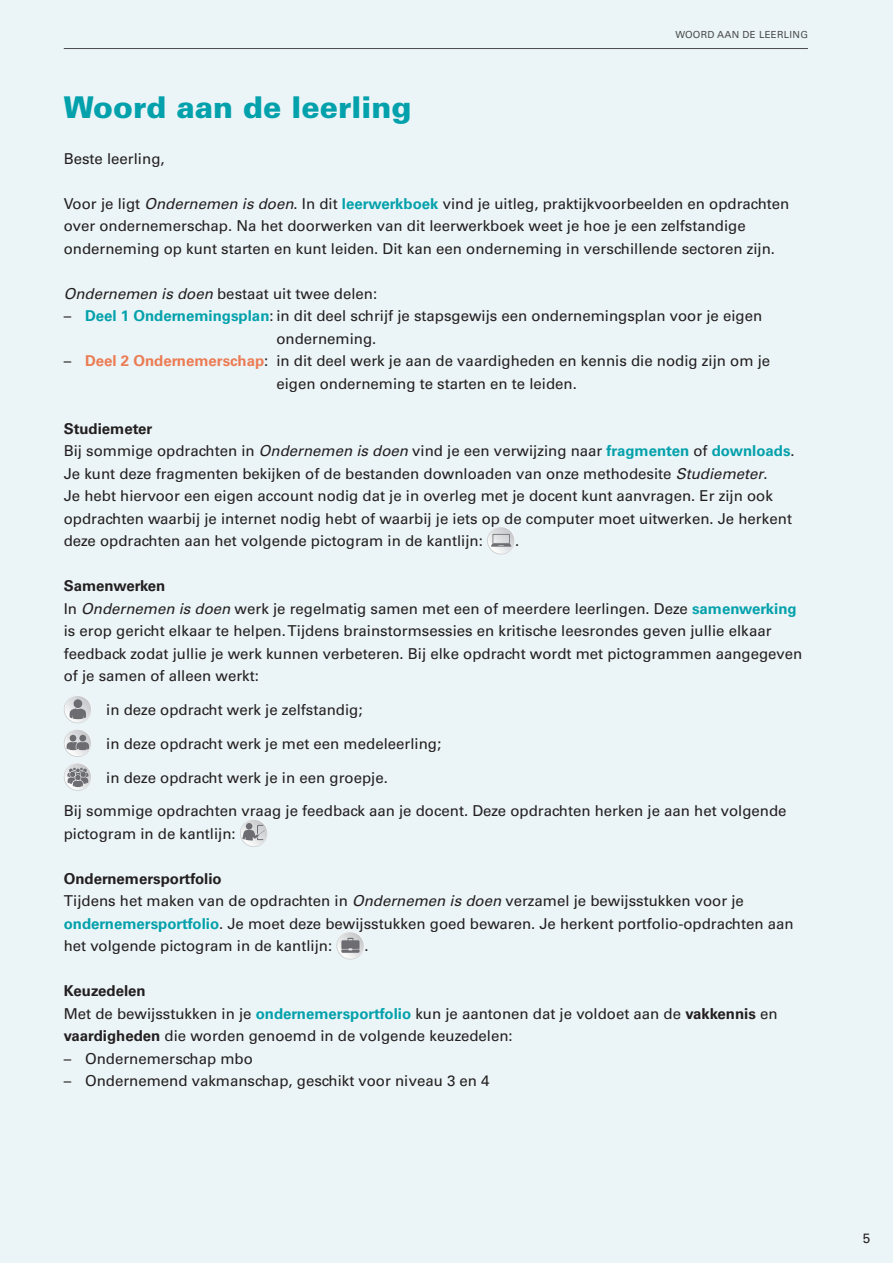
<style>
.page{position:relative;width:893px;height:1263px;background:#ebf4f6}
.page>*{position:absolute;margin:0;border:0;box-sizing:border-box;transform-origin:0 0}
.t1{font:900 30px "Univers LT Std";color:#03a1ac}
.t2{font:15px/22.5px "Univers LT Std";color:#231f20}
.t3{font:13.5px "Univers LT Std";color:#231f20}
.t4{font:9.75px "Univers LT Std";letter-spacing:.025em;color:#4b4c4d}
.s1{font-style:italic}
.s2{font-weight:700;color:#03a1ac}
.s3{font-weight:700;color:#eb7c54}
.s4{font-weight:700}
</style>
<div class="page">
<hr style="left:64px;top:48px;width:744px;height:1px;background:#4b4c4d">
<svg style="left:487px;top:526px;width:28px;height:28px"></svg>
<svg style="left:488px;top:527px;width:26px;height:27px"></svg>
<svg style="left:64px;top:695px;width:28px;height:28px"></svg>
<svg style="left:65px;top:696px;width:26px;height:26px"></svg>
<svg style="left:64px;top:729px;width:28px;height:28px"></svg>
<svg style="left:65px;top:730px;width:26px;height:26px"></svg>
<svg style="left:64px;top:763px;width:28px;height:28px"></svg>
<svg style="left:65px;top:763px;width:26px;height:27px"></svg>
<svg style="left:240px;top:819px;width:28px;height:28px"></svg>
<svg style="left:241px;top:820px;width:26px;height:26px"></svg>
<svg style="left:337px;top:932px;width:27px;height:27px"></svg>
<p class="t4" style="left:675px;top:29px;width:134px">WOORD AAN DE LEERLING</p>
<h1 class="t1" style="left:64px;top:88px;width:349px">Woord aan de leerling</h1>
<p class="t2" style="left:64px;top:147px;width:102px">Beste leerling,</p>
<p class="t2" style="left:64px;top:192px;width:727px">Voor je ligt <span class="s1">Ondernemen is doen</span>. In dit <span class="s2">leerwerkboek</span> vind je uitleg, praktijkvoorbeelden en opdrachten over ondernemerschap. Na het doorwerken van dit leerwerkboek weet je hoe je een zelfstandige onderneming op kunt starten en kunt leiden. Dit kan een onderneming in verschillende sectoren zijn.</p>
<p class="t2" style="left:64px;top:282px;width:315px"><span class="s1">Ondernemen is doen</span> bestaat uit twee delen:</p>
<p class="t2" style="left:276px;top:305px;width:487px;text-indent:-213px">– <span class="s2">Deel 1 Ondernemingsplan</span>: in dit deel schrijf je stapsgewijs een ondernemingsplan voor je eigen onderneming.</p>
<p class="t2" style="left:276px;top:350px;width:495px;text-indent:-213px">– <span class="s3">Deel 2 Ondernemerschap</span>: in dit deel werk je aan de vaardigheden en kennis die nodig zijn om je eigen onderneming te starten en te leiden.</p>
<p class="t2" style="left:64px;top:417px;width:732px"><span class="s4">Studiemeter<br></span>Bij sommige opdrachten in <span class="s1">Ondernemen is doen</span> vind je een verwijzing naar <span class="s2">fragmenten</span> of <span class="s2">downloads</span>.<br>Je kunt deze fragmenten bekijken of de bestanden downloaden van onze methodesite <span class="s1">Studiemeter</span>.<br>Je hebt hiervoor een eigen account nodig dat je in overleg met je docent kunt aanvragen. Er zijn ook opdrachten waarbij je internet nodig hebt of waarbij je iets op de computer moet uitwerken. Je herkent deze opdrachten aan het volgende pictogram in de kantlijn:</p>
<p class="t2" style="left:515px;top:530px;width:6px">.</p>
<p class="t2" style="left:64px;top:575px;width:740px"><span class="s4">Samenwerken<br></span>In <span class="s1">Ondernemen is doen</span> werk je regelmatig samen met een of meerdere leerlingen. Deze <span class="s2">samenwerking </span>is erop gericht elkaar te helpen. Tijdens brainstormsessies en kritische leesrondes geven jullie elkaar feedback zodat jullie je werk kunnen verbeteren. Bij elke opdracht wordt met pictogrammen aangegeven of je samen of alleen werkt:</p>
<p class="t2" style="left:106px;top:699px;width:258px">in deze opdracht werk je zelfstandig;</p>
<p class="t2" style="left:106px;top:732px;width:336px">in deze opdracht werk je met een medeleerling;</p>
<p class="t2" style="left:106px;top:766px;width:283px">in deze opdracht werk je in een groepje.</p>
<p class="t2" style="left:64px;top:800px;width:724px">Bij sommige opdrachten vraag je feedback aan je docent. Deze opdrachten herken je aan het volgende pictogram in de kantlijn:</p>
<p class="t2" style="left:64px;top:867px;width:731px"><span class="s4">Ondernemersportfolio<br></span>Tijdens het maken van de opdrachten in <span class="s1">Ondernemen is doen</span> verzamel je bewijsstukken voor je <span class="s2">ondernemersportfolio</span>. Je moet deze bewijsstukken goed bewaren. Je herkent portfolio-opdrachten aan het volgende pictogram in de kantlijn:</p>
<p class="t2" style="left:364px;top:935px;width:6px">.</p>
<p class="t2" style="left:64px;top:980px;width:715px"><span class="s4">Keuzedelen<br></span>Met de bewijsstukken in je <span class="s2">ondernemersportfolio</span> kun je aantonen dat je voldoet aan de <span class="s4">vakkennis</span> en <span class="s4">vaardigheden</span> die worden genoemd in de volgende keuzedelen:</p>
<p class="t2" style="left:64px;top:1047px;width:191px">– Ondernemerschap mbo</p>
<p class="t2" style="left:64px;top:1070px;width:427px">– Ondernemend vakmanschap, geschikt voor niveau 3 en 4</p>
<p class="t3" style="left:863px;top:1230px;width:9px">5</p>
</div>
